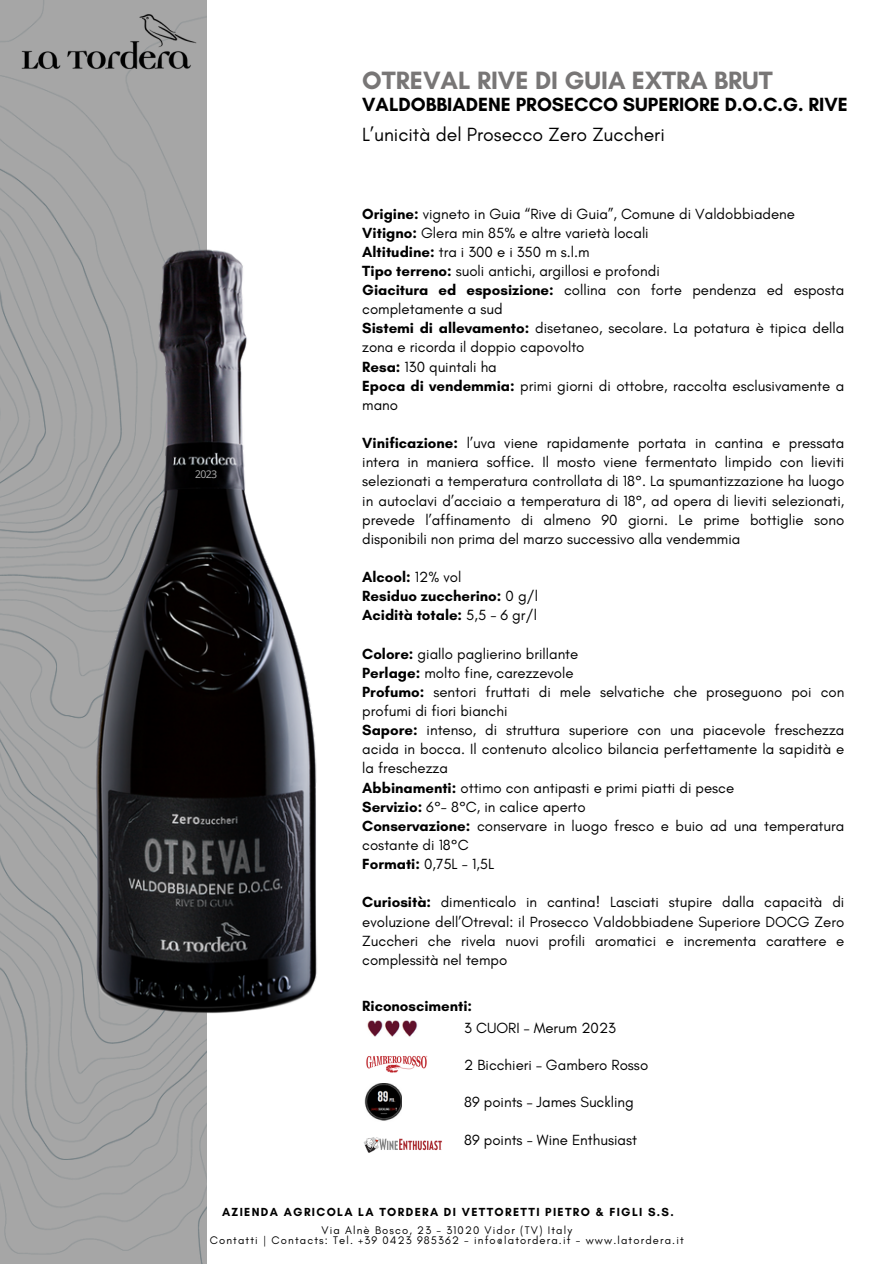
<style>
.page{position:relative;width:894px;height:1264px;background:#fff}
.page>*{position:absolute;margin:0;border:0;box-sizing:border-box;transform-origin:0 0}
.t1{font:700 25.5px "Glacial Indifference";color:#787676}
.t2{font:700 19.5px/30.3px "Glacial Indifference";color:#000}
.t3{font:15px/19.2px "Glacial Indifference";color:#000}
.t4{font:700 15px/19.2px "Glacial Indifference";color:#000}
.t5{font:700 11.85px "Glacial Indifference";letter-spacing:.115em;color:#000}
.t6{font:11.25px/10.4px "Glacial Indifference";letter-spacing:.1em;color:#000;text-align:center}
.t7{font:10.5px "Open Sans";color:#d9d9d9}
.s1{font-weight:400}
.s2{font-weight:700}
</style>
<div class="page">
<img style="left:0;top:74px;width:206px;height:1189px">
<img style="left:95px;top:248px;width:222px;height:767px">
<img style="left:0;top:0;width:207px;height:74px">
<img style="left:367px;top:1020px;width:51px;height:16px">
<img style="left:366px;top:1055px;width:62px;height:18px">
<img style="left:364px;top:1083px;width:37px;height:38px">
<img style="left:363px;top:1137px;width:79px;height:16px">
<svg style="left:195px;top:470px;width:6px;height:8px"></svg>
<svg style="left:212px;top:470px;width:5px;height:8px"></svg>
<p class="t7" style="left:200px;top:467px;width:13px">02</p>
<p class="t1" style="left:362px;top:64px;width:412px">OTREVAL RIVE DI GUIA EXTRA BRUT</p>
<h1 class="t2" style="left:362px;top:89px;width:487px">VALDOBBIADENE PROSECCO SUPERIORE D.O.C.G. RIVE<br><span class="s1">L’unicità del Prosecco Zero Zuccheri</span></h1>
<h2 class="t3" style="left:362px;top:204px;width:483px"><span class="s2">Origine:</span> vigneto in Guia “Rive di Guia”, Comune di Valdobbiadene <span class="s2">Vitigno:</span> Glera min 85% e altre varietà locali<br><span class="s2">Altitudine:</span> tra i 300 e i 350 m s.l.m<br><span class="s2">Tipo terreno:</span> suoli antichi, argillosi e profondi<br><span class="s2">Giacitura ed esposizione:</span> collina con forte pendenza ed esposta completamente a sud<br><span class="s2">Sistemi di allevamento:</span> disetaneo, secolare. La potatura è tipica della zona e ricorda il doppio capovolto<br><span class="s2">Resa:</span> 130 quintali ha<br><span class="s2">Epoca di vendemmia:</span> primi giorni di ottobre, raccolta esclusivamente a mano</h2>
<h4 class="t3" style="left:362px;top:433px;width:483px;text-align:justify"><span class="s2">Vinificazione:</span> l’uva viene rapidamente portata in cantina e pressata intera in maniera soffice. Il mosto viene fermentato limpido con lieviti selezionati a temperatura controllata di 18°. La spumantizzazione ha luogo in autoclavi d’acciaio a temperatura di 18°, ad opera di lieviti selezionati, prevede l’affinamento di almeno 90 giorni. Le prime bottiglie sono disponibili non prima del marzo successivo alla vendemmia</h4>
<h4 class="t4" style="left:362px;top:567px;width:177px">Alcool: <span class="s1">12% vol<br></span>Residuo zuccherino: <span class="s1">0 g/l<br></span>Acidità totale: <span class="s1">5,5 - 6 gr/l</span></h4>
<h4 class="t3" style="left:362px;top:643px;width:483px"><span class="s2">Colore:</span> giallo paglierino brillante<br><span class="s2">Perlage:</span> molto fine, carezzevole<br><span class="s2">Profumo:</span> sentori fruttati di mele selvatiche che proseguono poi con profumi di fiori bianchi<br><span class="s2">Sapore:</span> intenso, di struttura superiore con una piacevole freschezza acida in bocca. Il contenuto alcolico bilancia perfettamente la sapidità e la freschezza<br><span class="s2">Abbinamenti:</span> ottimo con antipasti e primi piatti di pesce<br><span class="s2">Servizio:</span> 6°- 8°C, in calice aperto<br><span class="s2">Conservazione:</span> conservare in luogo fresco e buio ad una temperatura costante di 18°C<br><span class="s2">Formati:</span> 0,75L - 1,5L</h4>
<h4 class="t3" style="left:362px;top:892px;width:483px;text-align:justify"><span class="s2">Curiosità:</span> dimenticalo in cantina! Lasciati stupire dalla capacità di evoluzione dell’Otreval: il Prosecco Valdobbiadene Superiore DOCG Zero Zuccheri che rivela nuovi profili aromatici e incrementa carattere e complessità nel tempo</h4>
<h3 class="t4" style="left:362px;top:996px;width:111px">Riconoscimenti:</h3>
<p class="t3" style="left:464px;top:1018px;width:153px">3 CUORI – Merum 2023</p>
<p class="t3" style="left:464px;top:1055px;width:185px">2 Bicchieri – Gambero Rosso</p>
<p class="t3" style="left:464px;top:1092px;width:171px">89 points – James Suckling</p>
<p class="t3" style="left:464px;top:1129px;width:174px">89 points - Wine Enthusiast</p>
<p class="t5" style="left:222px;top:1204px;width:453px">AZIENDA AGRICOLA LA TORDERA DI VETTORETTI PIETRO &amp; FIGLI S.S.</p>
<p class="t6" style="left:210px;top:1224px;width:475px">Via Alnè Bosco, 23 - 31020 Vidor (TV) Italy<br>Contatti | Contacts: Tel. +39 0423 985362 - info@latordera.it - www.latordera.it</p>
</div>
